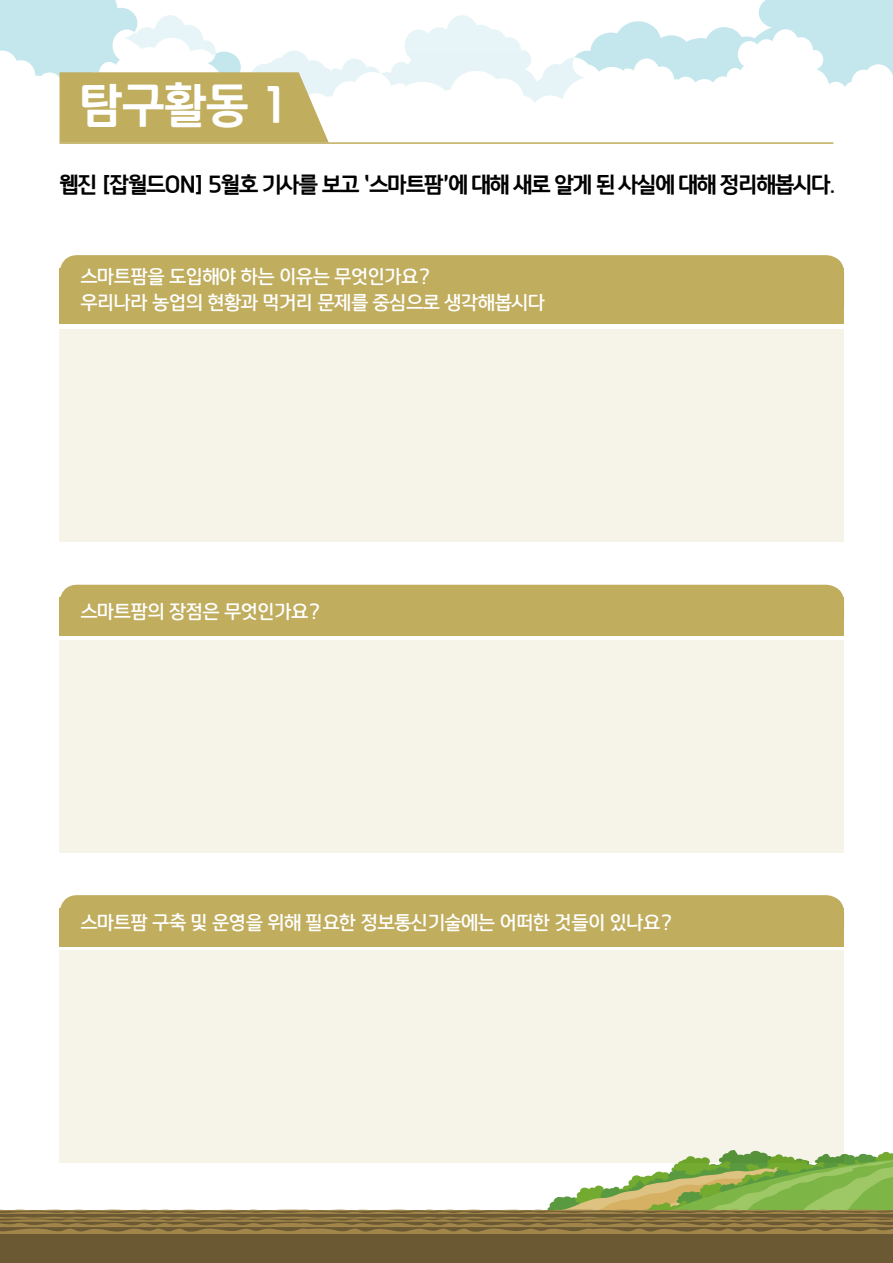
<style>
.page{position:relative;width:893px;height:1263px;background:#fff}
.page>*{position:absolute;margin:0;border:0;box-sizing:border-box;transform-origin:0 0}
.t1{font:700 45px "paybooc OTF Extra";color:#fff}
.t2{font:700 21px "paybooc OTF Extra";letter-spacing:-.04em;color:#000}
.t3{font:18px/25.5px "paybooc OTF Bold";color:#fff}
</style>
<div class="page">
<svg style="left:0;top:0;width:893px;height:87px"></svg>
<svg style="left:0;top:1150px;width:893px;height:113px"></svg>
<svg style="left:60px;top:15px;width:525px;height:127px"></svg>
<hr style="left:60px;top:142px;width:773px;height:2px;background:#c0ad5e">
<div style="left:60px;top:330px;width:784px;height:212px;background:#f6f4e8"></div>
<div style="left:60px;top:255px;width:784px;height:68px;background:#c0ad5e;border-radius:18px"></div>
<div style="left:60px;top:640px;width:784px;height:213px;background:#f6f4e8"></div>
<div style="left:60px;top:585px;width:784px;height:51px;background:#c0ad5e;border-radius:18px"></div>
<div style="left:60px;top:950px;width:784px;height:213px;background:#f6f4e8"></div>
<div style="left:60px;top:895px;width:784px;height:51px;background:#c0ad5e;border-radius:18px"></div>
<h1 class="t1" style="left:81px;top:78px;width:210px">탐구활동 1</h1>
<p class="t2" style="left:60px;top:172px;width:777px">웹진 [잡월드ON] 5월호 기사를 보고 ‘스마트팜’에 대해 새로 알게 된 사실에 대해 정리해봅시다.</p>
<p class="t3" style="left:81px;top:264px;width:466px">스마트팜을 도입해야 하는 이유는 무엇인가요?<br>우리나라 농업의 현황과 먹거리 문제를 중심으로 생각해봅시다</p>
<p class="t3" style="left:81px;top:599px;width:242px">스마트팜의 장점은 무엇인가요?</p>
<p class="t3" style="left:81px;top:909px;width:594px">스마트팜 구축 및 운영을 위해 필요한 정보통신기술에는 어떠한 것들이 있나요?</p>
</div>
